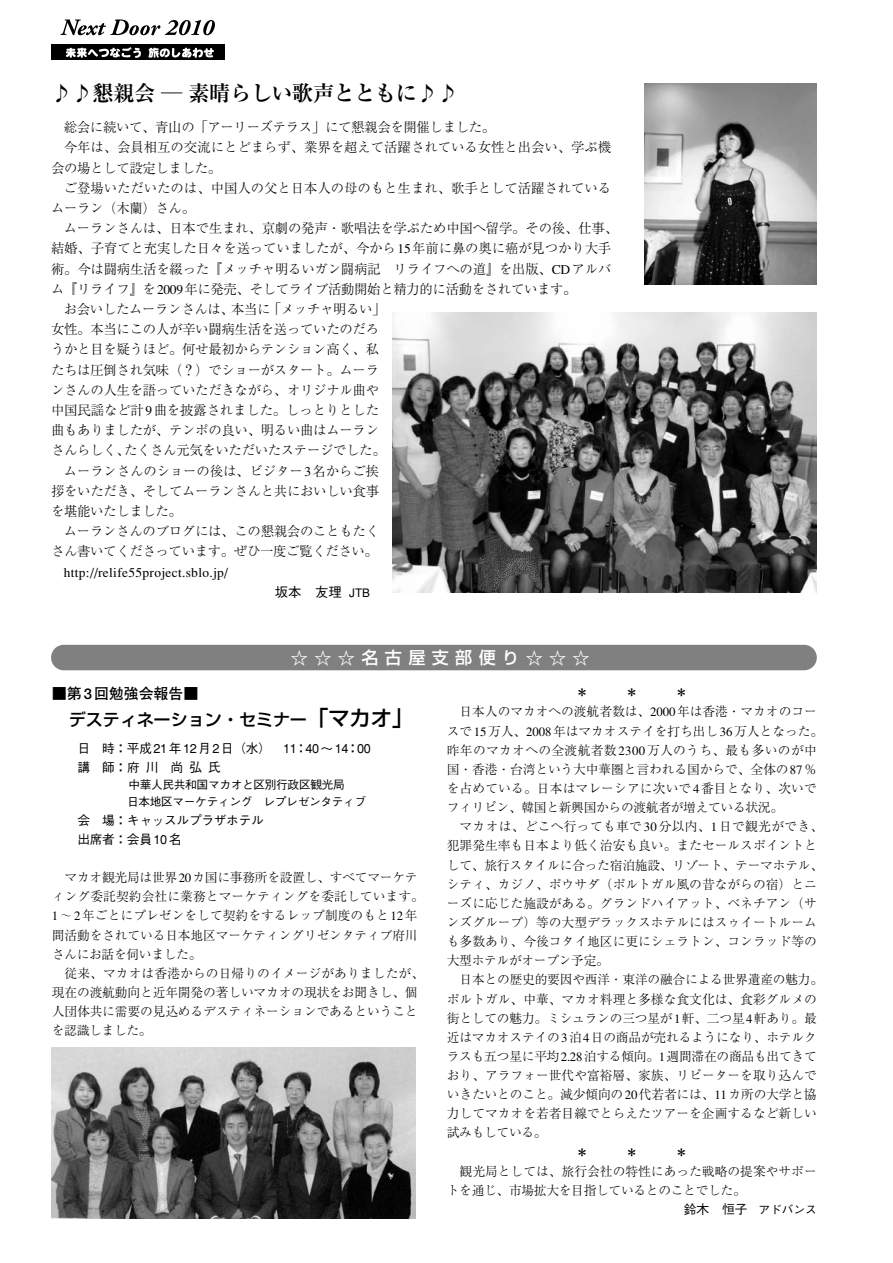
<style>
.page{position:relative;width:893px;height:1263px;background:#fff}
.page>*{position:absolute;margin:0;border:0;box-sizing:border-box;transform-origin:0 0}
.t1{font:700 21.3px "Ryumin";letter-spacing:-.025em;color:#000}
.t2{font:500 16.95px "Shin Go";color:#000}
.t3{font:500 16.95px "Shin Go";letter-spacing:.38em;color:#fff}
.t4{font:700 14.85px "Futo Go B101";color:#000}
.t5{font:300 13.35px "Ryumin";letter-spacing:-.02em;color:#000}
.t6{font:300 13.35px "Ryumin";letter-spacing:.025em;color:#000}
.t7{font:500 13.35px "Gothic BBB";color:#000}
.t8{font:300 12.75px/19.2px "Ryumin";letter-spacing:-.005em;color:#000}
.t9{font:500 12.75px/19.2px "Gothic BBB";letter-spacing:-.025em;color:#000}
.t10{font:500 11.7px/17px "Gothic BBB";letter-spacing:-.03em;color:#000}
.s1{font-size:11.7px}
.s2{font-size:21.3px}
</style>
<div class="page">
<div style="left:51px;top:645px;width:765px;height:25px;background:#808080;border-radius:13px"></div>
<img style="left:644px;top:84px;width:172px;height:201px">
<img style="left:393px;top:312px;width:423px;height:281px">
<img style="left:51px;top:1047px;width:364px;height:172px">
<div style="left:52px;top:44px;width:173px;height:16px;background:#000"></div>
<svg style="left:60px;top:19px;width:155px;height:16px"></svg>
<svg style="left:66px;top:47px;width:148px;height:11px"></svg>
<h1 class="t1" style="left:51px;top:86px;width:409px">♪♪懇親会 ─ 素晴らしい歌声とともに♪♪</h1>
<p class="t5" style="left:64px;top:122px;width:433px">総会に続いて、青山の「アーリーズテラス」にて懇親会を開催しました。</p>
<p class="t5" style="left:64px;top:143px;width:549px">今年は、会員相互の交流にとどまらず、業界を超えて活躍されている女性と出会い、学ぶ機</p>
<p class="t5" style="left:51px;top:163px;width:172px">会の場として設定しました。</p>
<p class="t5" style="left:64px;top:183px;width:549px">ご登場いただいたのは、中国人の父と日本人の母のもと生まれ、歌手として活躍されている</p>
<p class="t5" style="left:51px;top:203px;width:145px">ムーラン（木蘭）さん。</p>
<p class="t5" style="left:64px;top:223px;width:555px">ムーランさんは、日本で生まれ、京劇の発声・歌唱法を学ぶため中国へ留学。その後、仕事、</p>
<p class="t5" style="left:51px;top:244px;width:561px">結婚、子育てと充実した日々を送っていましたが、今から15年前に鼻の奥に癌が見つかり大手</p>
<p class="t5" style="left:51px;top:264px;width:562px">術。今は闘病生活を綴った『メッチャ明るいガン闘病記　リライフへの道』を出版、CDアルバ</p>
<p class="t5" style="left:51px;top:284px;width:527px">ム『リライフ』を2009年に発売、そしてライブ活動開始と精力的に活動をされています。</p>
<p class="t5" style="left:64px;top:304px;width:323px">お会いしたムーランさんは、本当に「メッチャ明るい」</p>
<p class="t5" style="left:51px;top:324px;width:329px">女性。本当にこの人が辛い闘病生活を送っていたのだろ</p>
<p class="t5" style="left:51px;top:345px;width:329px">うかと目を疑うほど。何せ最初からテンション高く、私</p>
<p class="t5" style="left:51px;top:365px;width:329px">たちは圧倒され気味（？）でショーがスタート。ムーラ</p>
<p class="t5" style="left:51px;top:385px;width:329px">ンさんの人生を語っていただきながら、オリジナル曲や</p>
<p class="t5" style="left:51px;top:405px;width:329px">中国民謡など計9曲を披露されました。しっとりとした</p>
<p class="t5" style="left:51px;top:425px;width:329px">曲もありましたが、テンポの良い、明るい曲はムーラン</p>
<p class="t5" style="left:51px;top:446px;width:336px">さんらしく、たくさん元気をいただいたステージでした。</p>
<p class="t5" style="left:64px;top:466px;width:317px">ムーランさんのショーの後は、ビジター3名からご挨</p>
<p class="t5" style="left:51px;top:486px;width:329px">拶をいただき、そしてムーランさんと共においしい食事</p>
<p class="t5" style="left:51px;top:506px;width:132px">を堪能いたしました。</p>
<p class="t5" style="left:64px;top:526px;width:317px">ムーランさんのブログには、この懇親会のこともたく</p>
<p class="t5" style="left:51px;top:547px;width:328px">さん書いてくださっています。ぜひ一度ご覧ください。</p>
<p class="t6" style="left:64px;top:567px;width:166px">http://relife55project.sblo.jp/</p>
<p class="t7" style="left:275px;top:587px;width:97px">坂本　友理 <span class="s1">JTB</span></p>
<h2 class="t3" style="left:291px;top:651px;width:300px">☆☆☆名古屋支部便り☆☆☆</h2>
<p class="t4" style="left:52px;top:688px;width:148px">■第 3回勉強会報告■</p>
<h2 class="t2" style="left:69px;top:713px;width:346px">デスティネーション・セミナー<span class="s2">「マカオ」</span></h2>
<p class="t9" style="left:77px;top:740px;width:295px">日　時：平成 21年 12月 2日（水） 11：40～ 14：00講　師：府川　尚弘氏</p>
<p class="t10" style="left:127px;top:777px;width:241px">中華人民共和国マカオと区別行政区観光局　日本地区マーケティング　レプレゼンタティブ</p>
<p class="t9" style="left:77px;top:812px;width:188px">会　場：キャッスルプラザホテル出席者：会員10名　</p>
<p class="t8" style="left:52px;top:870px;width:374px;text-indent:13px">マカオ観光局は世界20カ国に事務所を設置し、すべてマーケティング委託契約会社に業務とマーケティングを委託しています。<br>1 ～ 2 年ごとにプレゼンをして契約をするレップ制度のもと 12 年間活動をされている日本地区マーケティングリゼンタティブ府川さんにお話を伺いました。</p>
<p class="t8" style="left:52px;top:965px;width:374px;text-indent:13px">従来、マカオは香港からの日帰りのイメージがありましたが、現在の渡航動向と近年開発の著しいマカオの現状をお聞きし、個人団体共に需要の見込めるデスティネーションであるということを認識しました。</p>
<p class="t8" style="left:447px;top:704px;width:378px;text-indent:13px">日本人のマカオへの渡航者数は、2000年は香港・マカオのコースで15万人、2008年はマカオステイを打ち出し36万人となった。昨年のマカオへの全渡航者数 2300万人のうち、最も多いのが中国・香港・台湾という大中華圏と言われる国からで、全体の87％を占めている。日本はマレーシアに次いで 4 番目となり、次いでフィリピン、韓国と新興国からの渡航者が増えている状況。</p>
<p class="t8" style="left:447px;top:819px;width:378px;text-indent:13px">マカオは、どこへ行っても車で 30 分以内、1 日で観光ができ、犯罪発生率も日本より低く治安も良い。またセールスポイントとして、旅行スタイルに合った宿泊施設、リゾート、テーマホテル、シティ、カジノ、ポウサダ（ポルトガル風の昔ながらの宿）とニーズに応じた施設がある。グランドハイアット、ベネチアン（サンズグループ）等の大型デラックスホテルにはスゥイートルームも多数あり、今後コタイ地区に更にシェラトン、コンラッド等の大型ホテルがオープン予定。</p>
<p class="t8" style="left:447px;top:972px;width:378px;text-indent:13px">日本との歴史的要因や西洋・東洋の融合による世界遺産の魅力。ポルトガル、中華、マカオ料理と多様な食文化は、食彩グルメの街としての魅力。ミシュランの三つ星が1軒、二つ星4軒あり。最近はマカオステイの3泊4日の商品が売れるようになり、ホテルクラスも五つ星に平均2.28泊する傾向。1週間滞在の商品も出てきており、アラフォー世代や富裕層、家族、リピーターを取り込んでいきたいとのこと。減少傾向の20代若者には、11カ所の大学と協力してマカオを若者目線でとらえたツアーを企画するなど新しい試みもしている。</p>
<p class="t8" style="left:447px;top:1163px;width:371px;text-indent:13px">観光局としては、旅行会社の特性にあった戦略の提案やサポートを通じ、市場拡大を目指しているとのことでした。</p>
<p class="t9" style="left:683px;top:1201px;width:134px">鈴木　恒子 <span class="s1">アドバンス</span></p>
</div>
